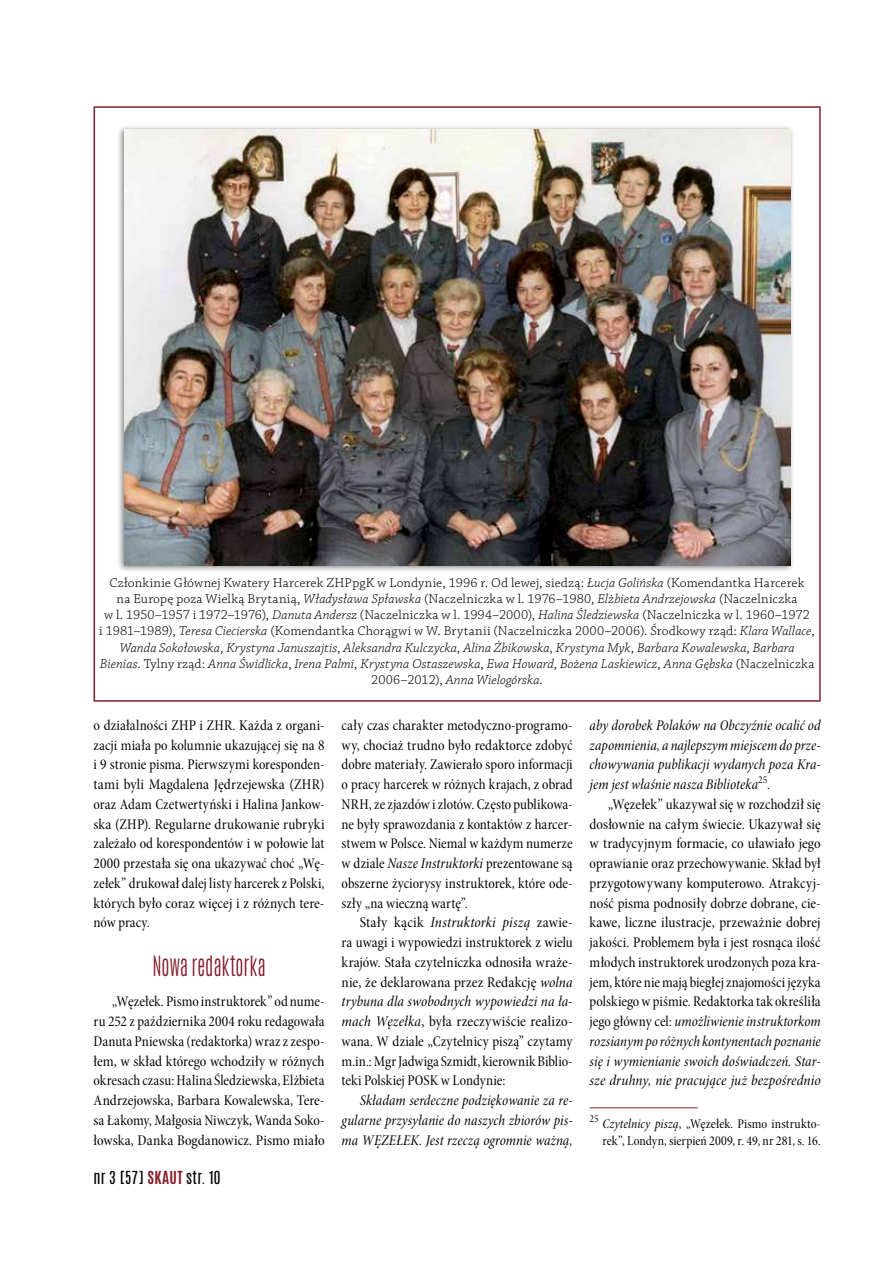
<style>
.page{position:relative;width:893px;height:1263px;background:#fff}
.page>*{position:absolute;margin:0;border:0;box-sizing:border-box;transform-origin:0 0}
.t1{font:300 23.4px "Antonio";letter-spacing:.005em;color:#841c2a;scale:.83 1}
.t2{font:15px/19.8px "Minion Pro Cn Subh";letter-spacing:.005em;color:#000;text-align:justify}
.t3{font:15px/19.8px "Minion Pro Cn It Subh";letter-spacing:.005em;color:#000;text-align:justify}
.t4{font:15px "Antonio";letter-spacing:.005em;color:#000}
.t5{font:13.5px/16.2px "Chaparral Pro Light Capt";letter-spacing:.015em;color:#000;text-align:center}
.t6{font:13.5px/16.2px "Chaparral Pro Light It Capt";letter-spacing:.005em;color:#000;text-align:center}
.t7{font:13.5px/16.2px "Minion Pro Cn Subh";letter-spacing:.01em;color:#000;text-align:right}
.s1{font-family:"Chaparral Pro Light It Capt"}
.s2{font-family:"Chaparral Pro Light Capt"}
.s3{font-weight:700;color:#841f2a}
.s4{font-family:"Minion Pro Cn It Subh"}
.s5{font-family:"Minion Pro Cn Subh"}
</style>
<div class="page">
<hr style="left:590px;top:1107px;width:108px;height:1px;background:#841f2a">
<div style="left:116px;top:124px;width:678px;height:448px;background:#000;opacity:.5"></div>
<img style="left:124px;top:130px;width:666px;height:435px">
<p class="t5" style="left:99px;top:575px;width:717px">Członkinie Głównej Kwatery Harcerek ZHPpgK w Londynie, 1996 r. Od lewej, siedzą: <span class="s1">Łucja Golińska</span> (Komendantka Harcerek<br>na Europę poza Wielką Brytanią, <span class="s1">Władysława Spławska</span> (Naczelniczka w l. 1976–1980, <span class="s1">Elżbieta Andrzejowska</span> (Naczelniczka<br>w l. 1950–1957 i 1972–1976), <span class="s1">Danuta Andersz</span> (Naczelniczka w l. 1994–2000), <span class="s1">Halina Śledziewska</span> (Naczelniczka w l. 1960–1972<br>i 1981–1989), <span class="s1">Teresa Ciecierska</span> (Komendantka Chorągwi w W. Brytanii (Naczelniczka 2000–2006). Środkowy rząd: <span class="s1">Klara Wallace</span>,</p>
<p class="t6" style="left:100px;top:640px;width:716px">Wanda Sokołowska<span class="s2">,</span> Krystyna Januszajtis<span class="s2">,</span> Aleksandra Kulczycka<span class="s2">,</span> Alina Żbikowska<span class="s2">,</span> Krystyna Myk<span class="s2">,</span> Barbara Kowalewska<span class="s2">,</span> Barbara<br>Bienias<span class="s2">. Tylny rząd:</span> Anna Świdlicka<span class="s2">,</span> Irena Palmi<span class="s2">,</span> Krystyna Ostaszewska<span class="s2">,</span> Ewa Howard<span class="s2">,</span> Bożena Laskiewicz<span class="s2">,</span> Anna Gębska <span class="s2">(Naczelniczka<br>2006–2012),</span> Anna Wielogórska<span class="s2">.</span></p>
<p class="t2" style="left:94px;top:715px;width:233px">o działalności ZHP i ZHR. Każda z organi&shy;zacji miała po kolumnie ukazującej się na 8 i 9 stronie pisma. Pierwszymi koresponden&shy;tami byli Magdalena Jędrzejewska (ZHR) oraz Adam Czetwertyński i Halina Jankow&shy;ska (ZHP). Regularne drukowanie rubryki zależało od korespondentów i w połowie lat 2000 przestała się ona ukazywać choć „Wę&shy;zełek” drukował dalej listy harcerek z Polski, których było coraz więcej i z różnych tere&shy;nów pracy.</p>
<h1 class="t1" style="left:152px;top:949px;width:138px">Nowa redaktorka</h1>
<p class="t2" style="left:94px;top:992px;width:233px;text-indent:18px">„Węzełek. Pismo instruktorek” od nume&shy;ru 252 z października 2004 roku redagowała Danuta Pniewska (redaktorka) wraz z zespo&shy;łem, w skład którego wchodziły w różnych okresach czasu: Halina Śledziewska, Elżbieta Andrzejowska, Barbara Kowalewska, Tere&shy;sa Łakomy, Małgosia Niwczyk, Wanda Soko&shy;łowska, Danka Bogdanowicz. Pismo miało</p>
<p class="t4" style="left:94px;top:1166px;width:129px">NR 3 [57] <span class="s3">SKAUT</span> STR. 10</p>
<p class="t2" style="left:342px;top:715px;width:233px">cały czas charakter metodyczno-programo&shy;wy, chociaż trudno było redaktorce zdobyć dobre materiały. Zawierało sporo informacji o pracy harcerek w różnych krajach, z obrad NRH, ze zjazdów i zlotów. Często publikowa&shy;ne były sprawozdania z kontaktów z harcer&shy;stwem w Polsce. Niemal w każdym numerze w dziale <span class="s4">Nasze Instruktorki</span> prezentowane są obszerne życiorysy instruktorek, które ode&shy;szły „na wieczną wartę”.</p>
<p class="t3" style="left:360px;top:913px;width:214px"><span class="s5">Stały kącik</span> Instruktorki piszą <span class="s5">zawie-</span></p>
<p class="t2" style="left:342px;top:932px;width:233px">ra uwagi i wypowiedzi instruktorek z wielu krajów. Stała czytelniczka odnosiła wraże&shy;nie, że deklarowana przez Redakcję <span class="s4">wolna</span></p>
<p class="t3" style="left:342px;top:992px;width:233px">trybuna dla swobodnych wypowiedzi na ła-</p>
<p class="t2" style="left:342px;top:1011px;width:233px"><span class="s4">mach Węzełka</span>, była rzeczywiście realizo&shy;wana. W dziale „Czytelnicy piszą” czytamy m.in.: Mgr Jadwiga Szmidt, kierownik Biblio&shy;teki Polskiej POSK w Londynie:</p>
<p class="t3" style="left:342px;top:1090px;width:233px;text-indent:18px">Składam serdeczne podziękowanie za re&shy;gularne przysyłanie do naszych zbiorów pis&shy;ma WĘZEŁEK. Jest rzeczą ogromnie ważną,</p>
<p class="t3" style="left:590px;top:715px;width:233px">aby dorobek Polaków na Obczyźnie ocalić od zapomnienia, a najlepszym miejscem do prze&shy;chowywania publikacji wydanych poza Kra&shy;jem jest właśnie nasza Biblioteka<sup>25</sup><span class="s5">.</span></p>
<p class="t2" style="left:590px;top:794px;width:233px;text-indent:18px">„Węzełek” ukazywał się w rozchodził się dosłownie na całym świecie. Ukazywał się w tradycyjnym formacie, co uławiało jego oprawianie oraz przechowywanie. Skład był przygotowywany komputerowo. Atrakcyj&shy;ność pisma podnosiły dobrze dobrane, cie&shy;kawe, liczne ilustracje, przeważnie dobrej jakości. Problemem była i jest rosnąca ilość młodych instruktorek urodzonych poza kra&shy;jem, które nie mają biegłej znajomości języka polskiego w piśmie. Redaktorka tak określiła</p>
<p class="t3" style="left:590px;top:1011px;width:233px"><span class="s5">jego główny cel:</span> umożliwienie instruktorkom rozsianym po różnych kontynentach poznanie się i wymienianie swoich doświadczeń. Star&shy;sze druhny, nie pracujące już bezpośrednio</p>
<p class="t7" style="left:590px;top:1116px;width:233px"><sup>25</sup> <span class="s4">Czytelnicy piszą</span>, „Węzełek. Pismo instrukto&shy;rek”, Londyn, sierpień 2009, r. 49, nr 281, s. 16.</p>
</div>
